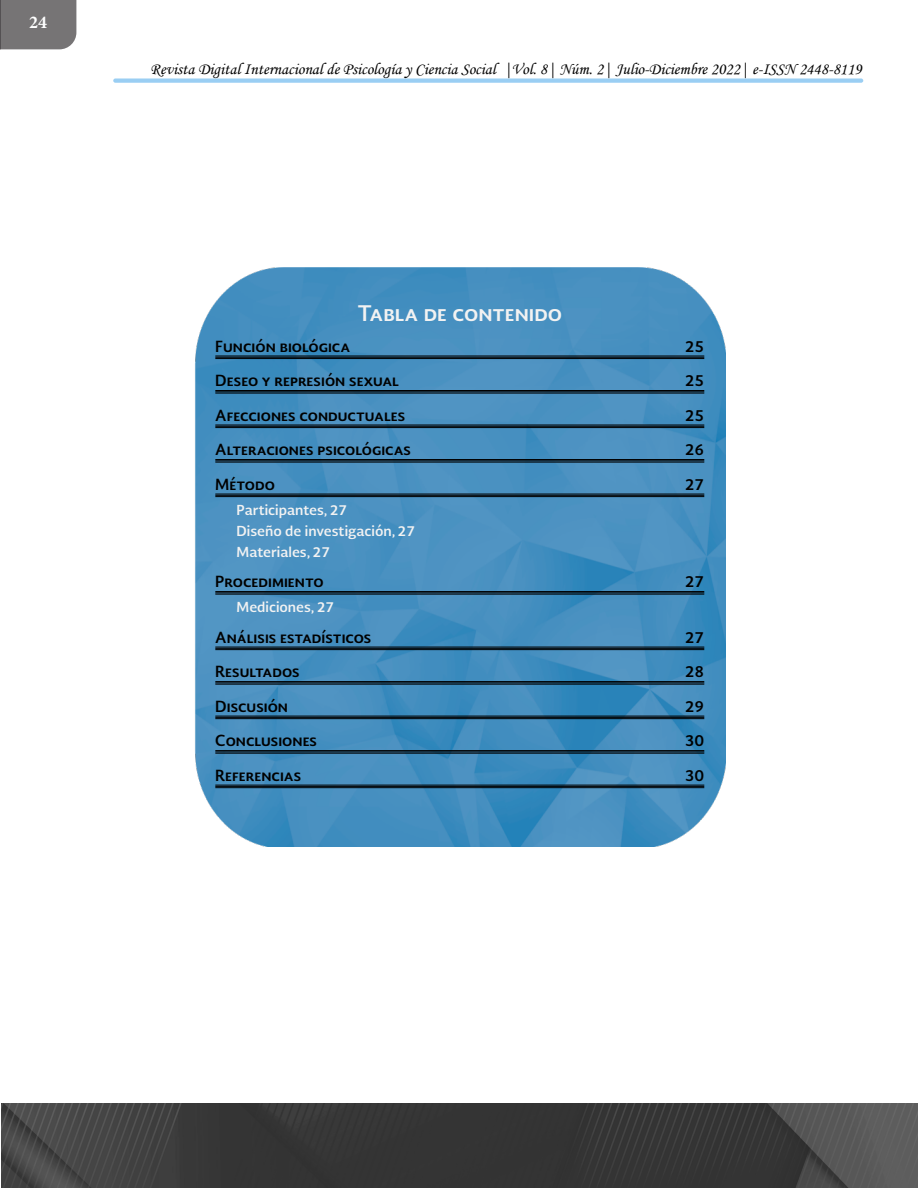
<style>
.page{position:relative;width:918px;height:1188px;background:#fff}
.page>*{position:absolute;margin:0;border:0;box-sizing:border-box;transform-origin:0 0}
.t1{font:700 21px "Soberana Sans";color:#f2f2f2}
.t2{font:700 18px "Minion Pro";color:#fff}
.t3{font:16.5px "Monotype Corsiva";color:#000}
.t4{font:700 15px "Soberana Sans";color:#000}
.t5{font:700 13.5px/21px "Soberana Sans";color:#f2f2f2}
</style>
<div class="page">
<img style="left:195px;top:268px;width:531px;height:578px">
<hr style="left:215px;top:356px;width:489px;height:1px;background:#000">
<hr style="left:215px;top:357px;width:489px;height:1px;background:#000">
<hr style="left:215px;top:358px;width:489px;height:1px;background:#000">
<hr style="left:215px;top:390px;width:489px;height:1px;background:#000">
<hr style="left:215px;top:391px;width:489px;height:1px;background:#000">
<hr style="left:215px;top:393px;width:489px;height:1px;background:#000">
<hr style="left:215px;top:425px;width:489px;height:1px;background:#000">
<hr style="left:215px;top:426px;width:489px;height:1px;background:#000">
<hr style="left:215px;top:427px;width:489px;height:1px;background:#000">
<hr style="left:215px;top:459px;width:489px;height:1px;background:#000">
<hr style="left:215px;top:460px;width:489px;height:1px;background:#000">
<hr style="left:215px;top:462px;width:489px;height:1px;background:#000">
<hr style="left:215px;top:494px;width:489px;height:1px;background:#000">
<hr style="left:215px;top:495px;width:489px;height:1px;background:#000">
<hr style="left:215px;top:496px;width:489px;height:1px;background:#000">
<hr style="left:215px;top:591px;width:489px;height:1px;background:#000">
<hr style="left:215px;top:592px;width:489px;height:1px;background:#000">
<hr style="left:215px;top:594px;width:489px;height:1px;background:#000">
<hr style="left:215px;top:647px;width:489px;height:1px;background:#000">
<hr style="left:215px;top:648px;width:489px;height:1px;background:#000">
<hr style="left:215px;top:649px;width:489px;height:1px;background:#000">
<hr style="left:215px;top:681px;width:489px;height:1px;background:#000">
<hr style="left:215px;top:682px;width:489px;height:1px;background:#000">
<hr style="left:215px;top:684px;width:489px;height:1px;background:#000">
<hr style="left:215px;top:716px;width:489px;height:1px;background:#000">
<hr style="left:215px;top:717px;width:489px;height:1px;background:#000">
<hr style="left:215px;top:718px;width:489px;height:1px;background:#000">
<hr style="left:215px;top:750px;width:489px;height:1px;background:#000">
<hr style="left:215px;top:751px;width:489px;height:1px;background:#000">
<hr style="left:215px;top:753px;width:489px;height:1px;background:#000">
<hr style="left:215px;top:785px;width:489px;height:1px;background:#000">
<hr style="left:215px;top:786px;width:489px;height:1px;background:#000">
<hr style="left:215px;top:787px;width:489px;height:1px;background:#000">
<img style="left:1px;top:1103px;width:917px;height:85px">
<div style="left:0;top:0;width:76px;height:49px;background:#767475"></div>
<div style="left:113px;top:78px;width:750px;height:5px;background:#9acef3;border-radius:2px"></div>
<p class="t2" style="left:29px;top:10px;width:19px">24</p>
<p class="t3" style="left:150px;top:59px;width:713px">Revista Digital Internacional de Psicología y Ciencia Social |Vol. 8| Núm. 2| Julio-Diciembre 2022| e-ISSN 2448-8119</p>
<h1 class="t1" style="left:357px;top:299px;width:206px">Tabla de contenido</h1>
<p class="t4" style="left:215px;top:336px;width:137px">Función biológica</p>
<p class="t4" style="left:685px;top:336px;width:21px">25</p>
<p class="t4" style="left:215px;top:370px;width:185px">Deseo y represión sexual</p>
<p class="t4" style="left:685px;top:370px;width:21px">25</p>
<p class="t4" style="left:215px;top:405px;width:192px">Afecciones conductuales</p>
<p class="t4" style="left:685px;top:405px;width:21px">25</p>
<p class="t4" style="left:215px;top:439px;width:197px">Alteraciones psicológicas</p>
<p class="t4" style="left:685px;top:439px;width:21px">26</p>
<p class="t4" style="left:215px;top:474px;width:61px">Método</p>
<p class="t4" style="left:685px;top:474px;width:21px">27</p>
<p class="t5" style="left:237px;top:499px;width:180px">Participantes, 27<br>Diseño de investigación, 27<br>Materiales, 27</p>
<p class="t4" style="left:215px;top:571px;width:110px">Procedimiento</p>
<p class="t4" style="left:685px;top:571px;width:21px">27</p>
<p class="t5" style="left:237px;top:596px;width:99px">Mediciones, 27</p>
<p class="t4" style="left:215px;top:627px;width:158px">Análisis estadísticos</p>
<p class="t4" style="left:685px;top:627px;width:21px">27</p>
<p class="t4" style="left:215px;top:661px;width:86px">Resultados</p>
<p class="t4" style="left:685px;top:661px;width:21px">28</p>
<p class="t4" style="left:215px;top:696px;width:74px">Discusión</p>
<p class="t4" style="left:685px;top:696px;width:21px">29</p>
<p class="t4" style="left:215px;top:730px;width:103px">Conclusiones</p>
<p class="t4" style="left:685px;top:730px;width:21px">30</p>
<p class="t4" style="left:215px;top:765px;width:88px">Referencias</p>
<p class="t4" style="left:685px;top:765px;width:21px">30</p>
</div>
